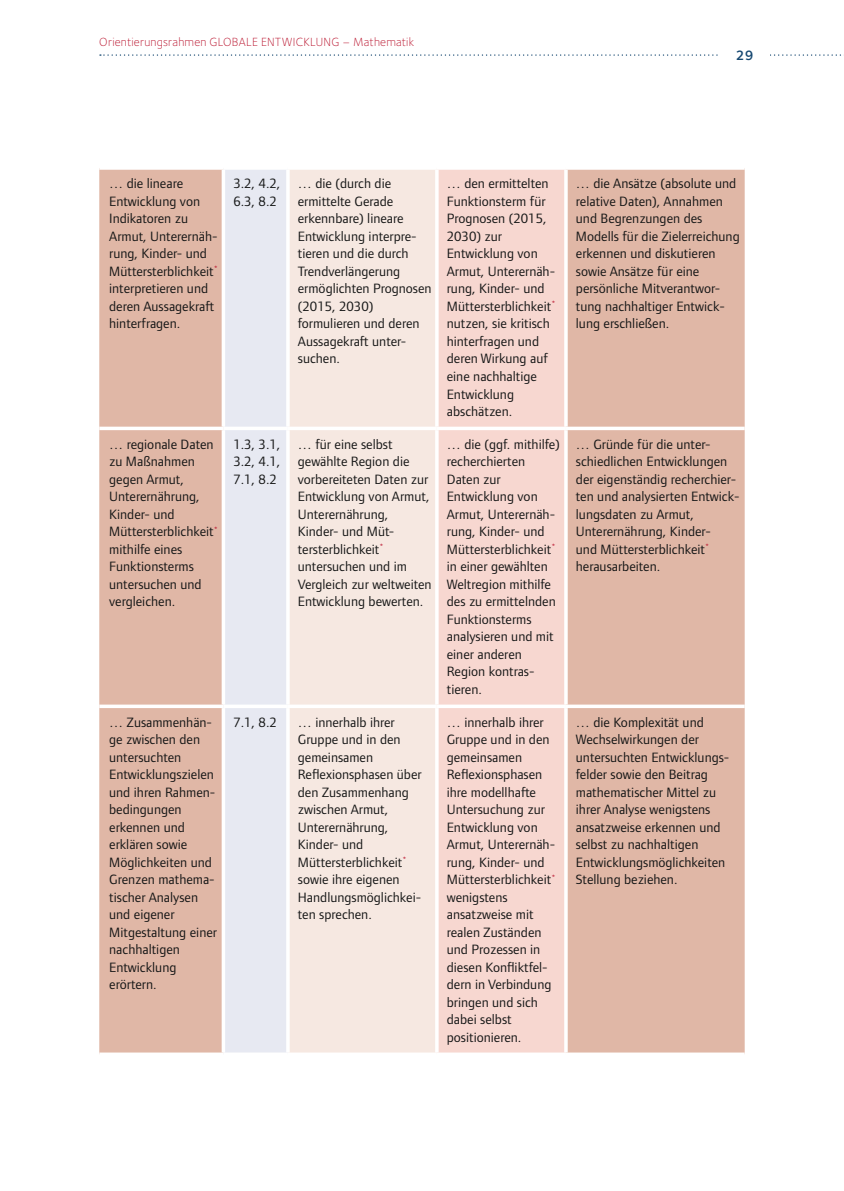
<style>
.page{position:relative;width:844px;height:1191px;background:#fff}
.page>*{position:absolute;margin:0;border:0;box-sizing:border-box;transform-origin:0 0}
.t1{font:14px/17.5px "Foundry Form Sans";color:#151616}
.t2{font:600 14px "Foundry Sterling";color:#164871}
.t3{font:300 12.25px "Foundry Sterling";letter-spacing:.015em;color:#b9122c}
</style>
<div class="page">
<svg style="left:100px;top:54px;width:744px;height:2px"></svg>
<div style="left:719px;top:44px;width:50px;height:19px;background:#fff"></div>
<div style="left:99px;top:170px;width:645px;height:882px;background:#e0b7a6"></div>
<div style="left:225px;top:170px;width:61px;height:882px;background:#e7e9f2"></div>
<div style="left:289px;top:170px;width:146px;height:882px;background:#f6e8e1"></div>
<svg style="left:438px;top:170px;width:126px;height:882px;background:#f7d8d2"></svg>
<hr style="left:286px;top:170px;width:3px;height:257px;background:#fff">
<hr style="left:435px;top:170px;width:3px;height:257px;background:#fff">
<hr style="left:99px;top:427px;width:124px;height:3px;background:#fff">
<hr style="left:223px;top:427px;width:65px;height:3px;background:#fff">
<hr style="left:288px;top:427px;width:149px;height:3px;background:#fff">
<hr style="left:286px;top:430px;width:3px;height:274px;background:#fff">
<hr style="left:437px;top:427px;width:129px;height:3px;background:#fff">
<hr style="left:435px;top:430px;width:3px;height:274px;background:#fff">
<hr style="left:566px;top:427px;width:178px;height:3px;background:#fff">
<svg style="left:99px;top:704px;width:124px;height:4px"></svg>
<svg style="left:223px;top:704px;width:65px;height:4px"></svg>
<svg style="left:288px;top:704px;width:149px;height:4px"></svg>
<hr style="left:286px;top:708px;width:3px;height:344px;background:#fff">
<svg style="left:437px;top:704px;width:129px;height:4px"></svg>
<hr style="left:435px;top:708px;width:3px;height:344px;background:#fff">
<svg style="left:566px;top:704px;width:178px;height:4px"></svg>
<svg style="left:221px;top:170px;width:4px;height:257px"></svg>
<svg style="left:221px;top:430px;width:4px;height:274px"></svg>
<svg style="left:221px;top:708px;width:4px;height:344px"></svg>
<hr style="left:564px;top:170px;width:3px;height:257px;background:#fff">
<hr style="left:564px;top:430px;width:3px;height:274px;background:#fff">
<hr style="left:564px;top:708px;width:3px;height:344px;background:#fff">
<svg style="left:99px;top:168px;width:124px;height:2px"></svg>
<svg style="left:566px;top:169px;width:178px;height:1px"></svg>
<svg style="left:99px;top:1052px;width:124px;height:2px"></svg>
<svg style="left:225px;top:1052px;width:61px;height:1px"></svg>
<svg style="left:289px;top:1052px;width:146px;height:1px"></svg>
<svg style="left:437px;top:1052px;width:129px;height:1px"></svg>
<svg style="left:566px;top:1052px;width:178px;height:1px"></svg>
<p class="t3" style="left:99px;top:35px;width:316px">Orientierungsrahmen GLOBALE ENTWICKLUNG – Mathematik</p>
<p class="t2" style="left:735px;top:47px;width:19px">29</p>
<p class="t1" style="left:109px;top:175px;width:110px">… die lineare<br>Entwicklung von<br>Indikatoren zu<br>Armut, Unterernäh&shy;rung, Kinder- und<br>Müttersterblichkeit<sup>* </sup>interpretieren und deren Aussagekraft hinterfragen.</p>
<p class="t1" style="left:233px;top:175px;width:49px">3.2, 4.2,<br>6.3, 8.2</p>
<p class="t1" style="left:298px;top:175px;width:135px">… die (durch die ermittelte Gerade erkennbare) lineare<br>Entwicklung interpre&shy;tieren und die durch<br>Trendverlängerung ermöglichten Prognosen (2015, 2030) formulieren und deren<br>Aussagekraft unter&shy;suchen.</p>
<p class="t1" style="left:446px;top:175px;width:110px">… den ermittelten<br>Funktionsterm für<br>Prognosen (2015,<br>2030) zur<br>Entwicklung von<br>Armut, Unterernäh&shy;rung, Kinder- und<br>Müttersterblichkeit<sup>* </sup>nutzen, sie kritisch hinterfragen und deren Wirkung auf eine nachhaltige<br>Entwicklung abschätzen.</p>
<p class="t1" style="left:575px;top:175px;width:165px">… die Ansätze (absolute und relative Daten), Annahmen und Begrenzungen des<br>Modells für die Zielerreichung erkennen und diskutieren sowie Ansätze für eine persönliche Mitverantwor&shy;tung nachhaltiger Entwick&shy;lung erschließen.</p>
<p class="t1" style="left:109px;top:435px;width:110px">… regionale Daten zu Maßnahmen gegen Armut,<br>Unterernährung,<br>Kinder- und<br>Müttersterblichkeit<sup>* </sup>mithilfe eines<br>Funktionsterms untersuchen und vergleichen.</p>
<p class="t1" style="left:233px;top:435px;width:49px;text-align:justify">1.3, 3.1, 3.2, 4.1, 7.1, 8.2</p>
<p class="t1" style="left:298px;top:435px;width:135px">… für eine selbst gewählte Region die vorbereiteten Daten zur<br>Entwicklung von Armut,<br>Unterernährung,<br>Kinder- und Müt&shy;tersterblichkeit<sup>* </sup>untersuchen und im<br>Vergleich zur weltweiten<br>Entwicklung bewerten.</p>
<p class="t1" style="left:446px;top:435px;width:115px">… die (ggf. mithilfe) recherchierten<br>Daten zur<br>Entwicklung von<br>Armut, Unterernäh&shy;rung, Kinder- und<br>Müttersterblichkeit<sup>* </sup>in einer gewählten<br>Weltregion mithilfe des zu ermittelnden<br>Funktionsterms analysieren und mit einer anderen<br>Region kontras&shy;tieren.</p>
<p class="t1" style="left:575px;top:435px;width:165px">… Gründe für die unter&shy;schiedlichen Entwicklungen der eigenständig recherchier&shy;ten und analysierten Entwick&shy;lungsdaten zu Armut,<br>Unterernährung, Kinder-<br>und Müttersterblichkeit<sup>* </sup>herausarbeiten.</p>
<p class="t1" style="left:109px;top:713px;width:109px">… Zusammenhän&shy;ge zwischen den untersuchten<br>Entwicklungszielen und ihren Rahmen&shy;bedingungen erkennen und erklären sowie<br>Möglichkeiten und<br>Grenzen mathema&shy;tischer Analysen und eigener<br>Mitgestaltung einer nachhaltigen<br>Entwicklung erörtern.</p>
<p class="t1" style="left:233px;top:713px;width:45px">7.1, 8.2</p>
<p class="t1" style="left:298px;top:713px;width:125px">… innerhalb ihrer<br>Gruppe und in den gemeinsamen<br>Reflexionsphasen über den Zusammenhang zwischen Armut,<br>Unterernährung,<br>Kinder- und<br>Müttersterblichkeit<sup>* </sup>sowie ihre eigenen<br>Handlungsmöglichkei&shy;ten sprechen.</p>
<p class="t1" style="left:446px;top:713px;width:110px">… innerhalb ihrer<br>Gruppe und in den gemeinsamen<br>Reflexionsphasen ihre modellhafte<br>Untersuchung zur<br>Entwicklung von<br>Armut, Unterernäh&shy;rung, Kinder- und<br>Müttersterblichkeit<sup>* </sup>wenigstens ansatzweise mit realen Zuständen und Prozessen in diesen Konfliktfel&shy;dern in Verbindung bringen und sich dabei selbst positionieren.</p>
<p class="t1" style="left:575px;top:713px;width:155px">… die Komplexität und<br>Wechselwirkungen der untersuchten Entwicklungs&shy;felder sowie den Beitrag mathematischer Mittel zu ihrer Analyse wenigstens ansatzweise erkennen und selbst zu nachhaltigen<br>Entwicklungsmöglichkeiten<br>Stellung beziehen.</p>
</div>
